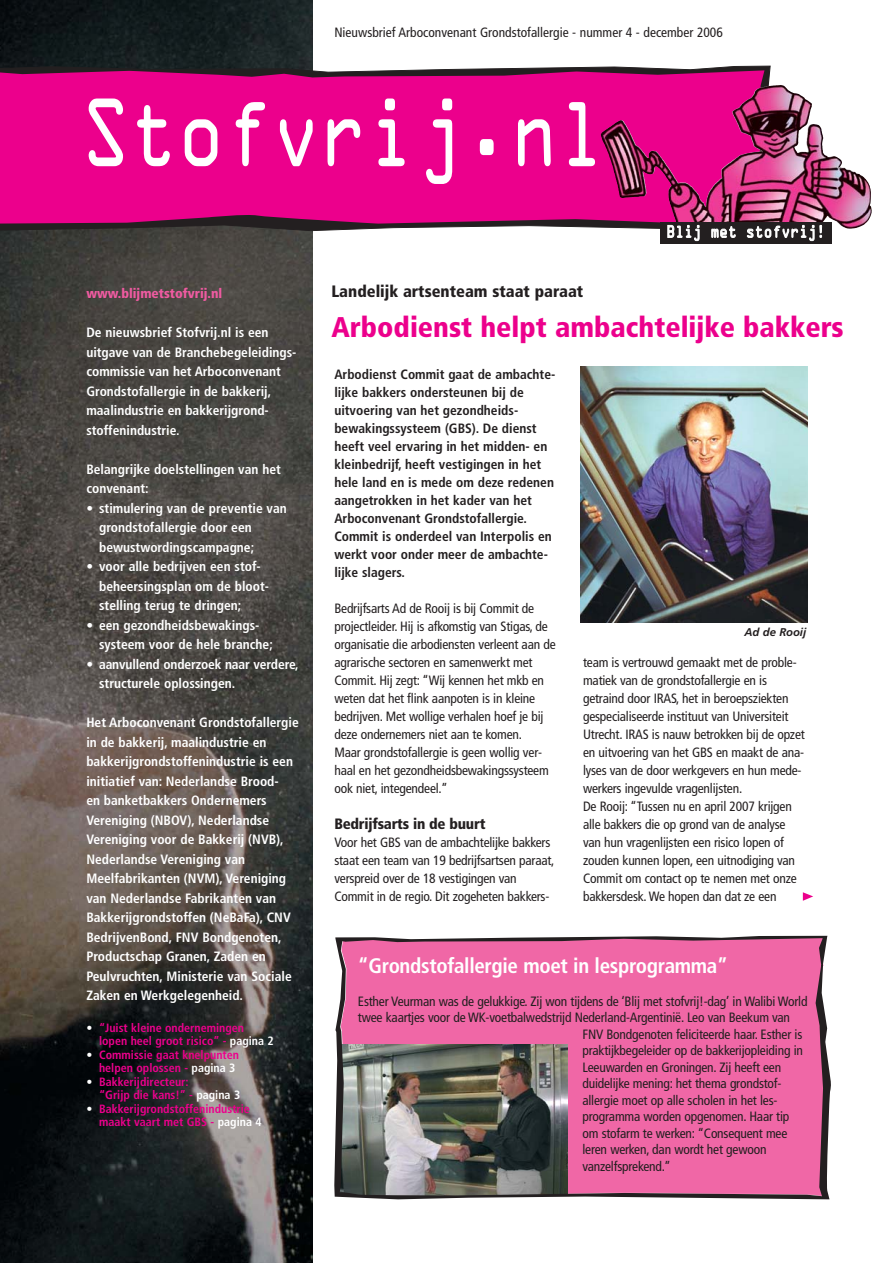
<style>
.page{position:relative;width:893px;height:1263px;background:#fff}
.page>*{position:absolute;margin:0;border:0;box-sizing:border-box;transform-origin:0 0}
.t1{font:87px "OCRA";letter-spacing:-.035em;color:#fff;scale:.8 1}
.t2{font:900 condensed 28.5px "Frutiger";color:#ec008c}
.t3{font:700 condensed 21px "Frutiger";letter-spacing:-.015em;color:#fff}
.t4{font:900 condensed 16.5px "Frutiger";color:#231f20}
.t5{font:900 condensed 15px "Frutiger";letter-spacing:-.015em;color:#231f20}
.t6{font:condensed 13.5px/18px "Frutiger";letter-spacing:-.015em;color:#231f20}
.t7{font:700 condensed 13.5px/19.5px "Frutiger";color:#fff}
.t8{font:700 condensed 13.5px/18px "Frutiger";color:#231f20}
.t9{font:900 condensed 13.5px "Frutiger";color:#ef5ba1}
.t10{font:700 condensed 12px/13.5px "Frutiger";color:#ec008c}
.t11{font:italic 700 11.25px "Frutiger";color:#231f20}
.s1{color:#fff}
</style>
<div class="page">
<img style="left:0;top:1px;width:313px;height:1262px">
<svg style="left:0;top:66px;width:771px;height:165px"></svg>
<svg style="left:0;top:70px;width:764px;height:156px;background:#db0483"></svg>
<img style="left:780px;top:85px;width:61px;height:76px">
<div style="left:660px;top:222px;width:172px;height:22px;background:#231f20"></div>
<svg style="left:667px;top:225px;width:33px;height:16px"></svg>
<svg style="left:711px;top:191px;width:25px;height:47px"></svg>
<svg style="left:747px;top:201px;width:75px;height:41px"></svg>
<svg style="left:803px;top:892px;width:10px;height:9px"></svg>
<svg style="left:334px;top:936px;width:497px;height:263px;background:#c36891"></svg>
<img style="left:581px;top:366px;width:227px;height:257px">
<p class="t6" style="left:334px;top:24px;width:390px">Nieuwsbrief Arboconvenant Grondstofallergie - nummer 4 - december 2006</p>
<h1 class="t1" style="left:81px;top:103px;width:659px">Stofvrij.nl</h1>
<p class="t9" style="left:86px;top:288px;width:138px">www.blijmetstofvrij.nl</p>
<p class="t7" style="left:86px;top:324px;width:212px">De nieuwsbrief Stofvrij.nl is een uitgave van de Branchebegeleidings&shy;commissie van het Arboconvenant<br>Grondstofallergie in de bakkerij, maalindustrie en bakkerijgrond&shy;stoffenindustrie.</p>
<p class="t7" style="left:86px;top:461px;width:196px">Belangrijke doelstellingen van het convenant:</p>
<p class="t7" style="left:99px;top:500px;width:189px;text-indent:-13px">• stimulering van de preventie van grondstofallergie door een bewustwordingscampagne;</p>
<p class="t7" style="left:99px;top:558px;width:171px;text-indent:-13px">• voor alle bedrijven een stof&shy;beheersingsplan om de bloot&shy;stelling terug te dringen;</p>
<p class="t7" style="left:99px;top:617px;width:175px;text-indent:-13px">• een gezondheidsbewakings&shy;systeem voor de hele branche;</p>
<p class="t7" style="left:99px;top:656px;width:201px;text-indent:-13px">• aanvullend onderzoek naar verdere, structurele oplossingen.</p>
<p class="t7" style="left:86px;top:714px;width:214px">Het Arboconvenant Grondstofallergie in de bakkerij, maalindustrie en bakkerijgrondstoffenindustrie is een initiatief van: Nederlandse Brood-<br>en banketbakkers Ondernemers Vereniging (NBOV), Nederlandse Vereniging voor de Bakkerij (NVB), Nederlandse Vereniging van Meelfabrikanten (NVM), Vereniging van Nederlandse Fabrikanten van Bakkerijgrondstoffen (NeBaFa), CNV BedrijvenBond, FNV Bondgenoten, Productschap Granen, Zaden en Peulvruchten, Ministerie van Sociale Zaken en Werkgelegenheid.</p>
<p class="t10" style="left:99px;top:1022px;width:176px;text-indent:-13px"><span class="s1">•</span> “Juist kleine ondernemingen lopen heel groot risico” - <span class="s1">pagina 2</span></p>
<p class="t10" style="left:86px;top:1049px;width:154px;text-align:right"><span class="s1">•</span> Commissie gaat knelpunten helpen oplossen - <span class="s1">pagina 3</span></p>
<p class="t10" style="left:99px;top:1076px;width:143px;text-indent:-13px"><span class="s1">•</span> Bakkerijdirecteur:<br>“Grijp die kans!” - <span class="s1">pagina 3</span></p>
<p class="t10" style="left:99px;top:1103px;width:164px;text-indent:-13px"><span class="s1">•</span> Bakkerijgrondstoffenindustrie maakt vaart met GBS - <span class="s1">pagina 4</span></p>
<p class="t4" style="left:331px;top:285px;width:253px">Landelijk artsenteam staat paraat</p>
<h2 class="t2" style="left:331px;top:316px;width:514px">Arbodienst helpt ambachtelijke bakkers</h2>
<p class="t8" style="left:334px;top:366px;width:222px">Arbodienst Commit gaat de ambachte&shy;lijke bakkers ondersteunen bij de uitvoering van het gezondheids&shy;bewakingssysteem (GBS). De dienst heeft veel ervaring in het midden- en kleinbedrijf, heeft vestigingen in het hele land en is mede om deze redenen aangetrokken in het kader van het Arboconvenant Grondstofallergie.<br>Commit is onderdeel van Interpolis en werkt voor onder meer de ambachte&shy;lijke slagers.</p>
<p class="t6" style="left:334px;top:600px;width:223px">Bedrijfsarts Ad de Rooij is bij Commit de projectleider. Hij is afkomstig van Stigas, de organisatie die arbodiensten verleent aan de agrarische sectoren en samenwerkt met Commit. Hij zegt: “Wij kennen het mkb en weten dat het flink aanpoten is in kleine bedrijven. Met wollige verhalen hoef je bij deze ondernemers niet aan te komen.<br>Maar grondstofallergie is geen wollig ver&shy;haal en het gezondheidsbewakingssysteem ook niet, integendeel.”</p>
<p class="t5" style="left:334px;top:817px;width:153px">Bedrijfsarts in de buurt</p>
<p class="t6" style="left:334px;top:834px;width:222px">Voor het GBS van de ambachtelijke bakkers staat een team van 19 bedrijfsartsen paraat, verspreid over de 18 vestigingen van Commit in de regio. Dit zogeheten bakkers-</p>
<p class="t11" style="left:744px;top:628px;width:63px">Ad de Rooij</p>
<p class="t6" style="left:583px;top:654px;width:223px">team is vertrouwd gemaakt met de proble&shy;matiek van de grondstofallergie en is getraind door IRAS, het in beroepsziekten gespecialiseerde instituut van Universiteit Utrecht. IRAS is nauw betrokken bij de opzet en uitvoering van het GBS en maakt de ana&shy;lyses van de door werkgevers en hun mede&shy;werkers ingevulde vragenlijsten.<br>De Rooij: “Tussen nu en april 2007 krijgen alle bakkers die op grond van de analyse van hun vragenlijsten een risico lopen of zouden kunnen lopen, een uitnodiging van Commit om contact op te nemen met onze bakkersdesk. We hopen dan dat ze een</p>
<h3 class="t3" style="left:358px;top:957px;width:371px">“Grondstofallergie moet in lesprogramma”</h3>
<p class="t6" style="left:358px;top:993px;width:451px">Esther Veurman was de gelukkige. Zij won tijdens de ‘Blij met stofvrij!-dag’ in Walibi World</p>
<p class="t6" style="left:358px;top:1010px;width:434px">twee kaartjes voor de WK-voetbalwedstrijd Nederland-Argentinië. Leo van Beekum van</p>
<p class="t6" style="left:582px;top:1026px;width:221px">FNV Bondgenoten feliciteerde haar. Esther is</p>
<p class="t6" style="left:582px;top:1043px;width:222px">praktijkbegeleider op de bakkerijopleiding in</p>
<p class="t6" style="left:582px;top:1059px;width:200px">Leeuwarden en Groningen. Zij heeft een</p>
<p class="t6" style="left:582px;top:1076px;width:201px">duidelijke mening: het thema grondstof-</p>
<p class="t6" style="left:582px;top:1092px;width:197px">allergie moet op alle scholen in het les-</p>
<p class="t6" style="left:582px;top:1109px;width:208px">programma worden opgenomen. Haar tip</p>
<p class="t6" style="left:582px;top:1125px;width:206px">om stofarm te werken: “Consequent mee</p>
<p class="t6" style="left:582px;top:1142px;width:186px">leren werken, dan wordt het gewoon</p>
<p class="t6" style="left:582px;top:1158px;width:90px">vanzelfsprekend.”</p>
</div>
